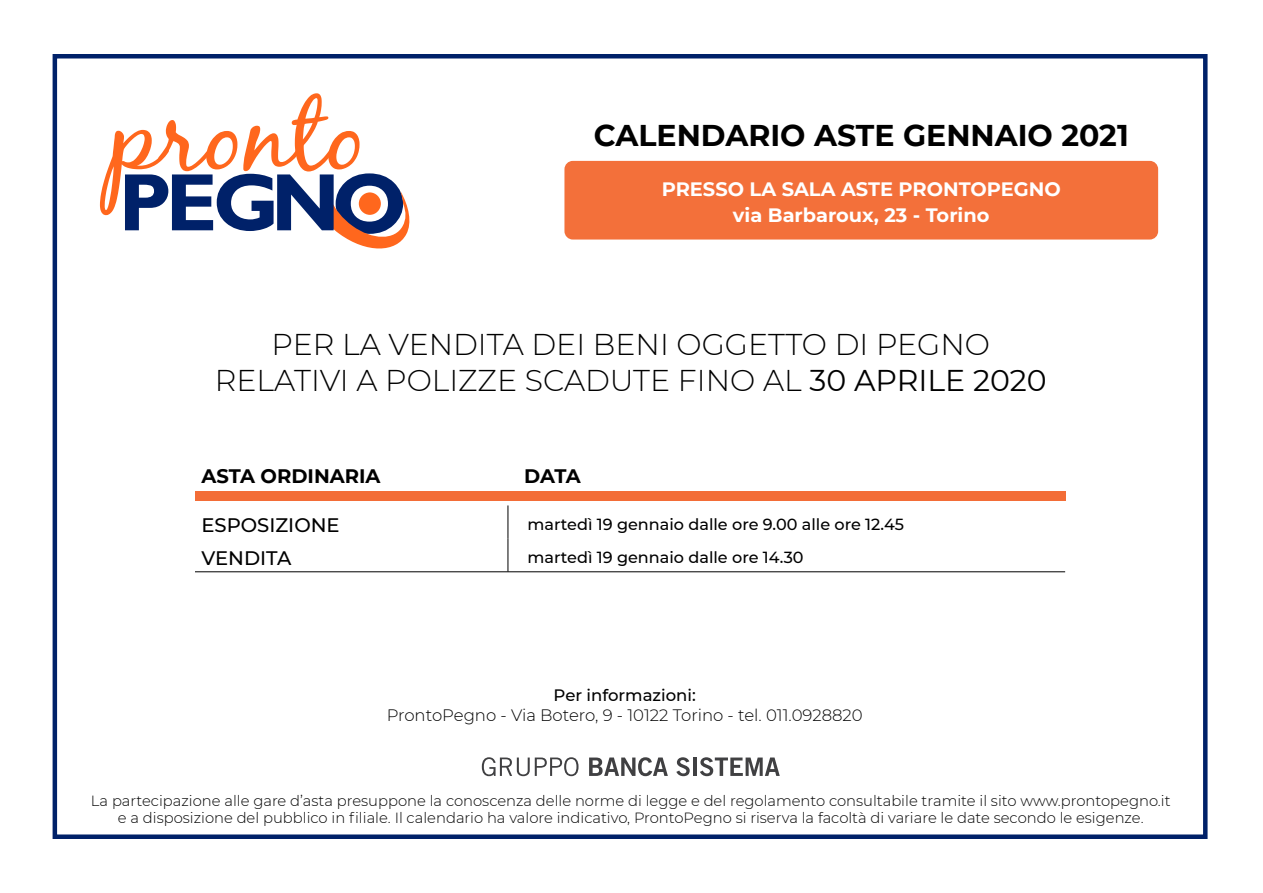
<style>
.page{position:relative;width:1263px;height:893px;background:#fff}
.page>*{position:absolute;margin:0;border:0;box-sizing:border-box;transform-origin:0 0}
.t1{font:300 30px/36px "Montserrat";color:#000;text-align:center}
.t2{font:700 30px "Montserrat";color:#000}
.t3{font:500 19.5px "Montserrat";color:#000}
.t4{font:700 19.5px "Montserrat";color:#000}
.t5{font:700 19.35px/26.4px "Montserrat";color:#fff;text-align:center}
.t6{font:300 16.5px "Montserrat";color:#000}
.t7{font:500 16.5px "Montserrat";color:#000}
.t8{font:500 16.05px "Montserrat";color:#000}
.t9{font:300 14.7px/17.7px "Montserrat";color:#000;text-align:center}
.s1{font-weight:400}
</style>
<div class="page">
<div style="left:53px;top:54px;width:1154px;height:785px;border:4px solid #002169"></div>
<svg style="left:100px;top:93px;width:309px;height:155px"></svg>
<div style="left:121px;top:234px;width:201px;height:14px;background:#fff"></div>
<div style="left:564px;top:161px;width:594px;height:79px;background:#f3703a;border-radius:8px"></div>
<svg style="left:195px;top:491px;width:870px;height:1px"></svg>
<div style="left:195px;top:492px;width:870px;height:9px;background:#f36d37"></div>
<hr style="left:508px;top:505px;width:1px;height:34px;background:#000">
<hr style="left:508px;top:539px;width:1px;height:33px;background:#000">
<hr style="left:195px;top:571px;width:313px;height:1px;background:#000">
<hr style="left:508px;top:571px;width:557px;height:1px;background:#000">
<svg style="left:482px;top:757px;width:96px;height:19px"></svg>
<svg style="left:589px;top:757px;width:79px;height:19px"></svg>
<svg style="left:676px;top:757px;width:14px;height:19px"></svg>
<hr style="left:693px;top:757px;width:4px;height:19px;background:#404042">
<svg style="left:700px;top:757px;width:80px;height:19px"></svg>
<h1 class="t2" style="left:594px;top:114px;width:536px">CALENDARIO ASTE GENNAIO 2021</h1>
<h3 class="t5" style="left:662px;top:175px;width:401px">PRESSO LA SALA ASTE PRONTOPEGNO via Barbaroux, 23 - Torino</h3>
<h1 class="t1" style="left:215px;top:326px;width:833px">PER LA VENDITA DEI BENI OGGETTO DI PEGNO<br>RELATIVI A POLIZZE SCADUTE FINO AL <span class="s1">30 APRILE 2020</span></h1>
<h2 class="t4" style="left:201px;top:462px;width:181px">ASTA ORDINARIA</h2>
<h2 class="t4" style="left:524px;top:462px;width:58px">DATA</h2>
<h2 class="t3" style="left:201px;top:511px;width:140px">ESPOSIZIONE</h2>
<p class="t8" style="left:527px;top:513px;width:378px">martedì 19 gennaio dalle ore 9.00 alle ore 12.45</p>
<h2 class="t3" style="left:201px;top:544px;width:91px">VENDITA</h2>
<p class="t8" style="left:527px;top:546px;width:278px">martedì 19 gennaio dalle ore 14.30</p>
<p class="t7" style="left:554px;top:684px;width:144px">Per informazioni:</p>
<p class="t6" style="left:387px;top:704px;width:477px">ProntoPegno - Via Botero, 9 - 10122 Torino - tel. 011.0928820</p>
<p class="t9" style="left:91px;top:791px;width:1081px">La partecipazione alle gare d’asta presuppone la conoscenza delle norme di legge e del regolamento consultabile tramite il sito www.prontopegno.it e a disposizione del pubblico in filiale. Il calendario ha valore indicativo, ProntoPegno si riserva la facoltà di variare le date secondo le esigenze.</p>
</div>
